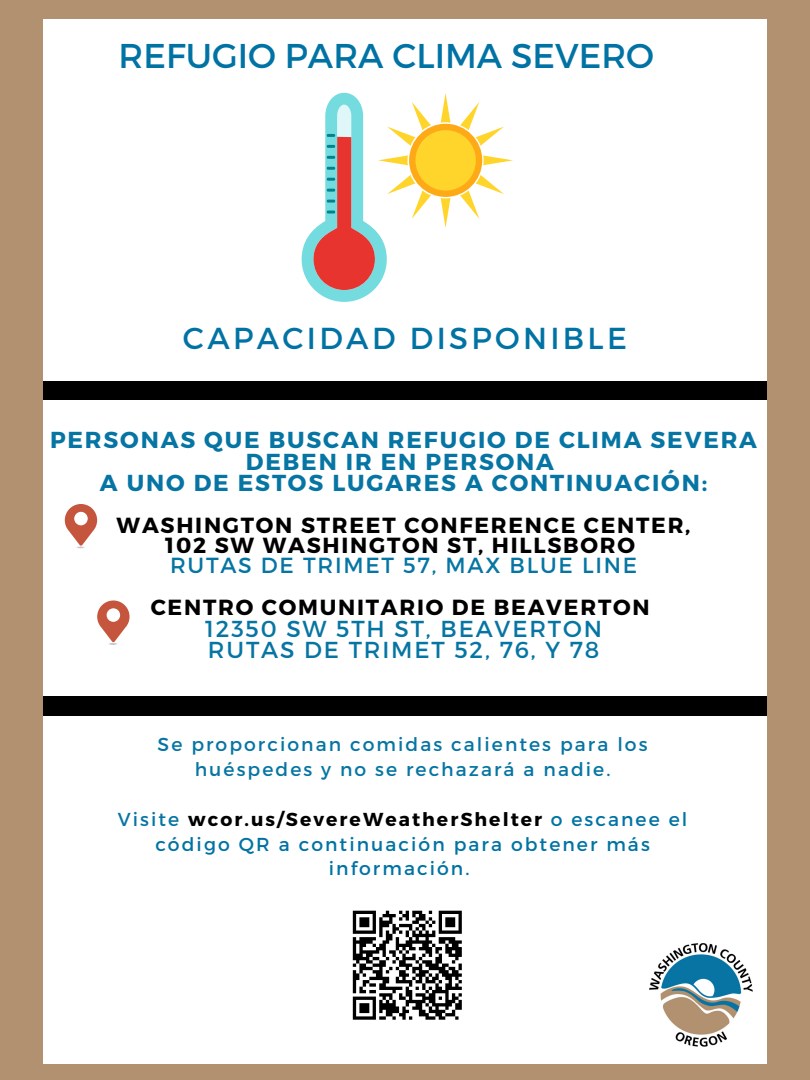
<style>
.page{position:relative;width:810px;height:1080px;background:#b29170}
.page>*{position:absolute;margin:0;border:0;box-sizing:border-box;transform-origin:0 0}
.t1{font:34.38px "Montserrat";color:#0073a4}
.t2{font:30.31px "Montserrat";letter-spacing:.11em;color:#0073a4}
.t3{font:700 23.12px/21.6px "Montserrat";letter-spacing:.08em;color:#0675a3;text-align:center}
.t4{font:23.12px/21.6px "Montserrat";letter-spacing:.08em;color:#0675a3}
.t5{font:700 21.88px "Montserrat";letter-spacing:.08em;color:#000}
.t6{font:700 21.81px/20.1px "Montserrat";letter-spacing:.08em;color:#000;text-align:center}
.t7{font:18.75px/24.9px "Montserrat";letter-spacing:.11em;color:#0073a4;text-align:center}
.t8{font:18.75px/24.9px "Montserrat";letter-spacing:.11em;color:#0675a3;text-align:center}
.s1{font-weight:400;color:#0675a3}
.s2{color:#0675a3}
.s3{font-weight:700;color:#000}
</style>
<div class="page">
<div style="left:43px;top:20px;width:724px;height:1044px;background:#fff"></div>
<div style="left:43px;top:697px;width:724px;height:18px;background:#000"></div>
<svg style="left:65px;top:504px;width:32px;height:45px"></svg>
<svg style="left:97px;top:601px;width:33px;height:44px"></svg>
<div style="left:43px;top:381px;width:724px;height:19px;background:#000"></div>
<img style="left:649px;top:943px;width:103px;height:104px">
<svg style="left:483px;top:155px;width:30px;height:10px"></svg>
<div style="left:409px;top:124px;width:73px;height:73px;background:#feaa17;border-radius:50%"></div>
<div style="left:415px;top:130px;width:61px;height:61px;background:#ffd52b;border-radius:50%"></div>
<svg style="left:441px;top:93px;width:9px;height:30px"></svg>
<svg style="left:441px;top:198px;width:9px;height:30px"></svg>
<svg style="left:460px;top:102px;width:44px;height:44px"></svg>
<svg style="left:460px;top:175px;width:44px;height:44px"></svg>
<svg style="left:302px;top:93px;width:129px;height:209px"></svg>
<svg style="left:352px;top:910px;width:110px;height:110px"></svg>
<h4 class="t1" style="left:119px;top:34px;width:537px">REFUGIO PARA CLIMA SEVERO</h4>
<h4 class="t2" style="left:183px;top:319px;width:446px">CAPACIDAD DISPONIBLE</h4>
<h2 class="t3" style="left:50px;top:428px;width:709px">PERSONAS QUE BUSCAN REFUGIO DE CLIMA SEVERA<br>DEBEN IR EN PERSONA<br>A UNO DE ESTOS LUGARES A CONTINUACIÓN:</h2>
<p class="t6" style="left:117px;top:514px;width:575px">WASHINGTON STREET CONFERENCE CENTER,<br>102 SW WASHINGTON ST, HILLSBORO<br><span class="s1">RUTAS DE TRIMET 57, MAX BLUE LINE</span></p>
<h3 class="t5" style="left:151px;top:593px;width:500px">CENTRO COMUNITARIO DE BEAVERTON</h3>
<h3 class="t4" style="left:205px;top:617px;width:398px">12350 SW 5TH ST, BEAVERTON<br>RUTAS DE TRIMET 52, 76, Y 78</h3>
<p class="t8" style="left:158px;top:731px;width:491px">Se proporcionan comidas calientes para los huéspedes y no se rechazará a nadie.</p>
<p class="t7" style="left:118px;top:806px;width:571px"><span class="s2">Visite</span> <span class="s3">wcor.us/SevereWeatherShelter</span> o escanee el código QR a continuación para obtener más información.</p>
</div>
